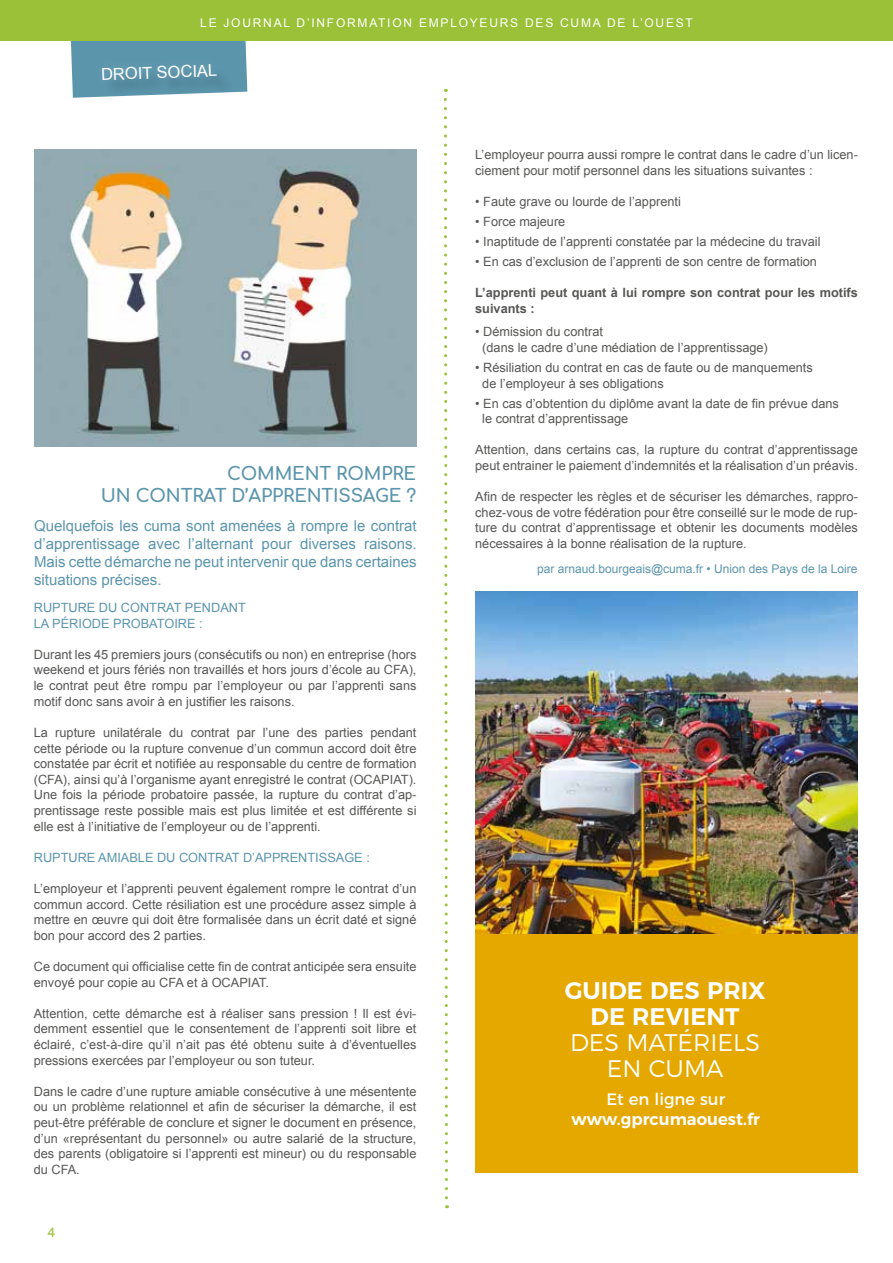
<style>
.page{position:relative;width:893px;height:1263px;background:#fff}
.page>*{position:absolute;margin:0;border:0;box-sizing:border-box;transform-origin:0 0}
.t1{font:600 24px/26.1px "Montserrat";color:#fff;text-align:center}
.t2{font:300 24px/26.1px "Montserrat";color:#fff;text-align:center}
.t3{font:700 18px/21.6px "Comfortaa";letter-spacing:-.01em;color:#5b95ac;text-align:right}
.t4{font:600 16.5px "Montserrat";color:#fff}
.t5{font:16.5px "Montserrat";color:#fff}
.t6{font:16.5px "Arial";color:#fff}
.t7{font:15px/18px "Arial";color:#5b95ac;text-align:justify}
.t8{font:13.5px "Arial";color:#9ac137}
.t9{font:12.75px/15.6px "Arial";color:#575756;text-align:justify}
.t10{font:12.75px/15.6px "Arial";color:#5b95ac}
.t11{font:700 12.75px/15.6px "Arial";color:#575756}
.t12{font:12px "Arial";color:#5b95ac}
.t13{font:12px "Arial";letter-spacing:.145em;color:#fff}
</style>
<div class="page">
<svg style="left:71px;top:40px;width:176px;height:58px;background:#669bad"></svg>
<svg style="left:444px;top:89px;width:5px;height:1119px"></svg>
<div style="left:0;top:0;width:893px;height:40px;background:#9ac137"></div>
<img style="left:34px;top:150px;width:383px;height:296px">
<div style="left:475px;top:933px;width:382px;height:239px;background:#e5a800"></div>
<img style="left:475px;top:591px;width:383px;height:342px">
<p class="t13" style="left:200px;top:15px;width:494px">LE JOURNAL D’INFORMATION EMPLOYEURS DES CUMA DE L’OUEST</p>
<p class="t6" style="left:101px;top:63px;width:118px;rotate:-2deg">DROIT SOCIAL</p>
<h2 class="t3" style="left:101px;top:461px;width:317px">COMMENT ROMPRE<br>UN CONTRAT D’APPRENTISSAGE ?</h2>
<p class="t7" style="left:34px;top:517px;width:384px">Quelquefois les cuma sont amenées à rompre le contrat d’apprentissage avec l’alternant pour diverses raisons.<br>Mais cette démarche ne peut intervenir que dans certaines situations précises.</p>
<p class="t10" style="left:34px;top:600px;width:214px">RUPTURE DU CONTRAT PENDANT<br>LA PÉRIODE PROBATOIRE :</p>
<p class="t9" style="left:34px;top:647px;width:384px">Durant les 45 premiers jours (consécutifs ou non) en entreprise (hors weekend et jours fériés non travaillés et hors jours d’école au CFA), le contrat peut être rompu par l’employeur ou par l’apprenti sans motif donc sans avoir à en justifier les raisons.</p>
<p class="t9" style="left:34px;top:725px;width:384px">La rupture unilatérale du contrat par l’une des parties pendant cette période ou la rupture convenue d’un commun accord doit être constatée par écrit et notifiée au responsable du centre de formation (CFA), ainsi qu’à l’organisme ayant enregistré le contrat (OCAPIAT).<br>Une fois la période probatoire passée, la rupture du contrat d’ap&shy;prentissage reste possible mais est plus limitée et est différente si elle est à l’initiative de l’employeur ou de l’apprenti.</p>
<p class="t10" style="left:34px;top:850px;width:338px">RUPTURE AMIABLE DU CONTRAT D’APPRENTISSAGE :</p>
<p class="t9" style="left:34px;top:881px;width:384px">L’employeur et l’apprenti peuvent également rompre le contrat d’un commun accord. Cette résiliation est une procédure assez simple à mettre en œuvre qui doit être formalisée dans un écrit daté et signé bon pour accord des 2 parties.</p>
<p class="t9" style="left:34px;top:959px;width:384px">Ce document qui officialise cette fin de contrat anticipée sera ensuite envoyé pour copie au CFA et à OCAPIAT.</p>
<p class="t9" style="left:34px;top:1006px;width:384px">Attention, cette démarche est à réaliser sans pression ! Il est évi&shy;demment essentiel que le consentement de l’apprenti soit libre et éclairé, c’est-à-dire qu’il n’ait pas été obtenu suite à d’éventuelles pressions exercées par l’employeur ou son tuteur.</p>
<p class="t9" style="left:34px;top:1084px;width:384px">Dans le cadre d’une rupture amiable consécutive à une mésentente ou un problème relationnel et afin de sécuriser la démarche, il est peut-être préférable de conclure et signer le document en présence, d’un «représentant du personnel» ou autre salarié de la structure, des parents (obligatoire si l’apprenti est mineur) ou du responsable du CFA.</p>
<p class="t8" style="left:48px;top:1223px;width:9px">4</p>
<p class="t9" style="left:475px;top:147px;width:384px">L’employeur pourra aussi rompre le contrat dans le cadre d’un licen&shy;ciement pour motif personnel dans les situations suivantes :</p>
<p class="t9" style="left:475px;top:194px;width:207px">• Faute grave ou lourde de l’apprenti</p>
<p class="t9" style="left:475px;top:214px;width:92px">• Force majeure</p>
<p class="t9" style="left:475px;top:234px;width:347px">• Inaptitude de l’apprenti constatée par la médecine du travail</p>
<p class="t9" style="left:475px;top:254px;width:343px">• En cas d’exclusion de l’apprenti de son centre de formation</p>
<p class="t11" style="left:475px;top:286px;width:384px">L’apprenti peut quant à lui rompre son contrat pour les motifs suivants :</p>
<p class="t9" style="left:482px;top:324px;width:287px;text-indent:-7px">• Démission du contrat<br>(dans le cadre d’une médiation de l’apprentissage)</p>
<p class="t9" style="left:482px;top:360px;width:332px;text-indent:-7px">• Résiliation du contrat en cas de faute ou de manquements de l’employeur à ses obligations</p>
<p class="t9" style="left:482px;top:395px;width:358px;text-indent:-7px">• En cas d’obtention du diplôme avant la date de fin prévue dans le contrat d’apprentissage</p>
<p class="t9" style="left:475px;top:442px;width:384px">Attention, dans certains cas, la rupture du contrat d’apprentissage peut entrainer le paiement d’indemnités et la réalisation d’un préavis.</p>
<p class="t9" style="left:475px;top:489px;width:384px">Afin de respecter les règles et de sécuriser les démarches, rappro&shy;chez-vous de votre fédération pour être conseillé sur le mode de rup&shy;ture du contrat d’apprentissage et obtenir les documents modèles nécessaires à la bonne réalisation de la rupture.</p>
<p class="t12" style="left:537px;top:561px;width:322px">par arnaud.bourgeais@cuma.fr • Union des Pays de la Loire</p>
<h1 class="t1" style="left:565px;top:975px;width:202px">GUIDE DES PRIX<br>DE REVIENT</h1>
<h1 class="t2" style="left:570px;top:1027px;width:192px">DES MATÉRIELS<br>EN CUMA</h1>
<p class="t5" style="left:606px;top:1086px;width:120px">Et en ligne sur</p>
<p class="t4" style="left:572px;top:1106px;width:190px">www.gprcumaouest.fr</p>
</div>
